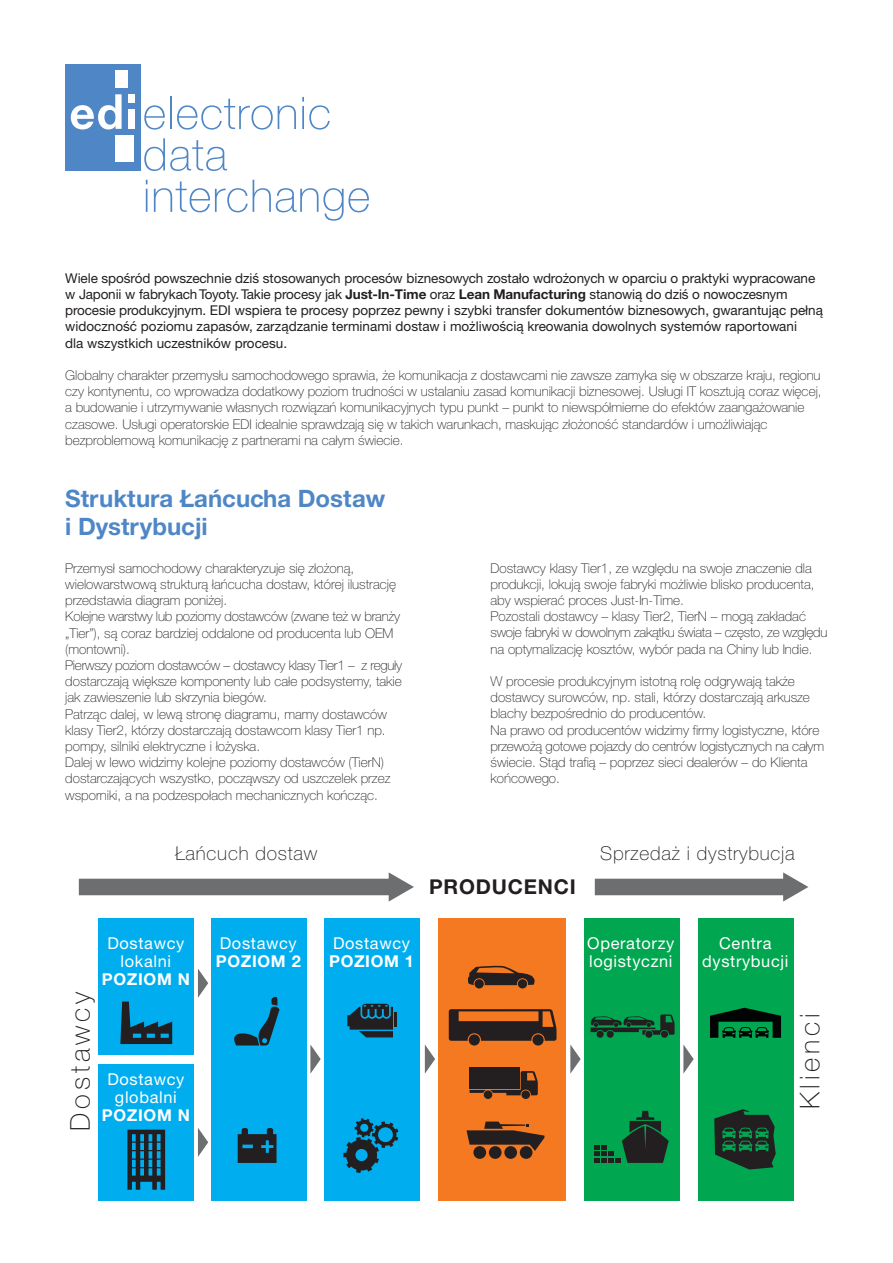
<style>
.page{position:relative;width:893px;height:1263px;background:#fff}
.page>*{position:absolute;margin:0;border:0;box-sizing:border-box;transform-origin:0 0}
.t1{font:100 27.3px "Helvetica Neue CE";letter-spacing:.14em;color:#231f20}
.t2{font:700 24px/28.8px "Helvetica Neue CE";color:#4f87c6}
.t3{font:700 20.4px "Helvetica Neue CE";letter-spacing:.04em;color:#231f20}
.t4{font:100 19.05px "Helvetica Neue CE";letter-spacing:.04em;color:#231f20}
.t5{font:16.35px/17.7px "Helvetica Neue CE";letter-spacing:.04em;color:#fff;text-align:center}
.t6{font:700 16.35px "Helvetica Neue CE";letter-spacing:.04em;color:#fff}
.t7{font:100 13.5px/16.2px "Helvetica Neue CE";color:#231f20}
.t8{font:13.5px/16.2px "Helvetica Neue CE";letter-spacing:-.005em;color:#231f20}
.s1{font-weight:700}
</style>
<div class="page">
<div style="left:439px;top:918px;width:127px;height:282px;background:#f47920"></div>
<div style="left:211px;top:918px;width:95px;height:282px;background:#00aeef"></div>
<div style="left:325px;top:918px;width:95px;height:282px;background:#00aeef"></div>
<div style="left:584px;top:918px;width:96px;height:282px;background:#00a650"></div>
<div style="left:698px;top:918px;width:95px;height:282px;background:#00a650"></div>
<svg style="left:79px;top:872px;width:335px;height:29px"></svg>
<svg style="left:198px;top:969px;width:10px;height:29px"></svg>
<svg style="left:198px;top:1128px;width:10px;height:29px"></svg>
<svg style="left:310px;top:1044px;width:11px;height:30px"></svg>
<svg style="left:425px;top:1045px;width:10px;height:29px"></svg>
<svg style="left:570px;top:1044px;width:11px;height:30px"></svg>
<svg style="left:683px;top:1044px;width:11px;height:30px"></svg>
<svg style="left:595px;top:872px;width:213px;height:29px"></svg>
<div style="left:99px;top:918px;width:95px;height:136px;background:#00aeef"></div>
<div style="left:99px;top:1064px;width:95px;height:136px;background:#00aeef"></div>
<svg style="left:120px;top:1001px;width:52px;height:43px"></svg>
<svg style="left:127px;top:1130px;width:38px;height:60px"></svg>
<svg style="left:594px;top:1111px;width:75px;height:52px"></svg>
<svg style="left:238px;top:1128px;width:39px;height:35px"></svg>
<svg style="left:343px;top:1118px;width:55px;height:55px"></svg>
<svg style="left:710px;top:1008px;width:71px;height:30px"></svg>
<svg style="left:234px;top:997px;width:45px;height:48px"></svg>
<div style="left:474px;top:979px;width:10px;height:9px;background:#231f20;border-radius:50%"></div>
<div style="left:518px;top:979px;width:9px;height:9px;background:#231f20;border-radius:50%"></div>
<svg style="left:468px;top:965px;width:67px;height:20px"></svg>
<div style="left:469px;top:1034px;width:11px;height:11px;background:#231f20;border-radius:50%"></div>
<div style="left:532px;top:1034px;width:12px;height:11px;background:#231f20;border-radius:50%"></div>
<svg style="left:449px;top:1009px;width:107px;height:32px"></svg>
<div style="left:597px;top:1031px;width:7px;height:7px;background:#231f20;border-radius:50%"></div>
<div style="left:645px;top:1031px;width:7px;height:7px;background:#231f20;border-radius:50%"></div>
<div style="left:607px;top:1031px;width:7px;height:7px;background:#231f20;border-radius:50%"></div>
<div style="left:661px;top:1031px;width:7px;height:7px;background:#231f20;border-radius:50%"></div>
<svg style="left:590px;top:1014px;width:85px;height:21px"></svg>
<div style="left:473px;top:1146px;width:13px;height:13px;background:#231f20;border-radius:50%"></div>
<div style="left:489px;top:1146px;width:13px;height:13px;background:#231f20;border-radius:50%"></div>
<div style="left:504px;top:1146px;width:13px;height:13px;background:#231f20;border-radius:50%"></div>
<div style="left:520px;top:1146px;width:12px;height:13px;background:#231f20;border-radius:50%"></div>
<svg style="left:466px;top:1121px;width:78px;height:30px"></svg>
<svg style="left:714px;top:1109px;width:62px;height:60px"></svg>
<svg style="left:347px;top:1004px;width:50px;height:33px"></svg>
<div style="left:521px;top:1090px;width:9px;height:9px;background:#231f20;border-radius:50%"></div>
<div style="left:470px;top:1067px;width:50px;height:22px;background:#231f20"></div>
<svg style="left:470px;top:1071px;width:68px;height:24px"></svg>
<div style="left:484px;top:1090px;width:8px;height:9px;background:#231f20;border-radius:50%"></div>
<div style="left:65px;top:64px;width:76px;height:107px;background:#4f87c6"></div>
<div style="left:128px;top:94px;width:6px;height:9px;background:#fff"></div>
<svg style="left:71px;top:94px;width:51px;height:35px"></svg>
<div style="left:128px;top:110px;width:6px;height:19px;background:#fff"></div>
<div style="left:116px;top:135px;width:18px;height:27px;background:#fff"></div>
<div style="left:115px;top:70px;width:13px;height:18px;background:#fff"></div>
<svg style="left:144px;top:105px;width:21px;height:25px"></svg>
<hr style="left:170px;top:97px;width:2px;height:32px;background:#4f87c6">
<svg style="left:177px;top:99px;width:119px;height:31px"></svg>
<svg style="left:302px;top:97px;width:28px;height:33px"></svg>
<svg style="left:144px;top:138px;width:83px;height:33px"></svg>
<hr style="left:146px;top:189px;width:2px;height:23px;background:#4f87c6">
<svg style="left:154px;top:180px;width:215px;height:41px"></svg>
<p class="t8" style="left:65px;top:272px;width:759px">Wiele spośród powszechnie dziś stosowanych procesów biznesowych zostało wdrożonych w oparciu o praktyki wypracowane w Japonii w fabrykach Toyoty. Takie procesy jak <span class="s1">Just-In-Time</span> oraz <span class="s1">Lean Manufacturing</span> stanowią do dziś o nowoczesnym procesie produkcyjnym. EDI wspiera te procesy poprzez pewny i szybki transfer dokumentów biznesowych, gwarantując pełną widoczność poziomu zapasów, zarządzanie terminami dostaw i możliwością kreowania dowolnych systemów raportowani<br>dla wszystkich uczestników procesu.</p>
<p class="t7" style="left:65px;top:368px;width:758px">Globalny charakter przemysłu samochodowego sprawia, że komunikacja z dostawcami nie zawsze zamyka się w obszarze kraju, regionu czy kontynentu, co wprowadza dodatkowy poziom trudności w ustalaniu zasad komunikacji biznesowej. Usługi IT kosztują coraz więcej, a budowanie i utrzymywanie własnych rozwiązań komunikacyjnych typu punkt – punkt to niewspółmierne do efektów zaangażowanie czasowe. Usługi operatorskie EDI idealnie sprawdzają się w takich warunkach, maskując złożoność standardów i umożliwiając bezproblemową komunikację z partnerami na całym świecie.</p>
<h2 class="t2" style="left:65px;top:486px;width:322px">Struktura Łańcucha Dostaw i Dystrybucji</h2>
<p class="t7" style="left:65px;top:561px;width:338px">Przemysł samochodowy charakteryzuje się złożoną, wielowarstwową strukturą łańcucha dostaw, której ilustrację przedstawia diagram poniżej.<br>Kolejne warstwy lub poziomy dostawców (zwane też w branży „Tier”), są coraz bardziej oddalone od producenta lub OEM (montowni).<br>Pierwszy poziom dostawców – dostawcy klasy Tier1 – z reguły dostarczają większe komponenty lub całe podsystemy, takie jak zawieszenie lub skrzynia biegów.<br>Patrząc dalej, w lewą stronę diagramu, mamy dostawców klasy Tier2, którzy dostarczają dostawcom klasy Tier1 np. pompy, silniki elektryczne i łożyska.<br>Dalej w lewo widzimy kolejne poziomy dostawców (TierN) dostarczających wszystko, począwszy od uszczelek przez wsporniki, a na podzespołach mechanicznych kończąc.</p>
<p class="t7" style="left:490px;top:561px;width:338px">Dostawcy klasy Tier1, ze względu na swoje znaczenie dla produkcji, lokują swoje fabryki możliwie blisko producenta, aby wspierać proces Just-In-Time.<br>Pozostali dostawcy – klasy Tier2, TierN – mogą zakładać swoje fabryki w dowolnym zakątku świata – często, ze względu na optymalizację kosztów, wybór pada na Chiny lub Indie.</p>
<p class="t7" style="left:490px;top:674px;width:335px">W procesie produkcyjnym istotną rolę odgrywają także dostawcy surowców, np. stali, którzy dostarczają arkusze blachy bezpośrednio do producentów.<br>Na prawo od producentów widzimy firmy logistyczne, które przewożą gotowe pojazdy do centrów logistycznych na całym świecie. Stąd trafią – poprzez sieci dealerów – do Klienta końcowego.</p>
<h3 class="t4" style="left:175px;top:842px;width:143px">Łańcuch dostaw</h3>
<h1 class="t1" style="left:64px;top:1130px;width:140px;rotate:-90deg">Dostawcy</h1>
<p class="t5" style="left:107px;top:936px;width:79px">Dostawcy lokalni</p>
<p class="t6" style="left:102px;top:969px;width:89px">POZIOM N</p>
<p class="t5" style="left:107px;top:1072px;width:79px">Dostawcy globalni</p>
<p class="t6" style="left:102px;top:1105px;width:89px">POZIOM N</p>
<p class="t5" style="left:220px;top:936px;width:79px">Dostawcy</p>
<p class="t6" style="left:216px;top:951px;width:86px">POZIOM 2</p>
<p class="t5" style="left:333px;top:936px;width:79px">Dostawcy</p>
<p class="t6" style="left:329px;top:951px;width:86px">POZIOM 1</p>
<h3 class="t3" style="left:429px;top:874px;width:148px">PRODUCENCI</h3>
<h3 class="t4" style="left:600px;top:842px;width:196px">Sprzedaż i dystrybucja</h3>
<p class="t5" style="left:587px;top:936px;width:89px;text-align:left">Operatorzy logistyczni</p>
<p class="t5" style="left:702px;top:936px;width:88px">Centra dystrybucji</p>
<h1 class="t1" style="left:794px;top:1109px;width:97px;rotate:-90deg">Klienci</h1>
</div>
